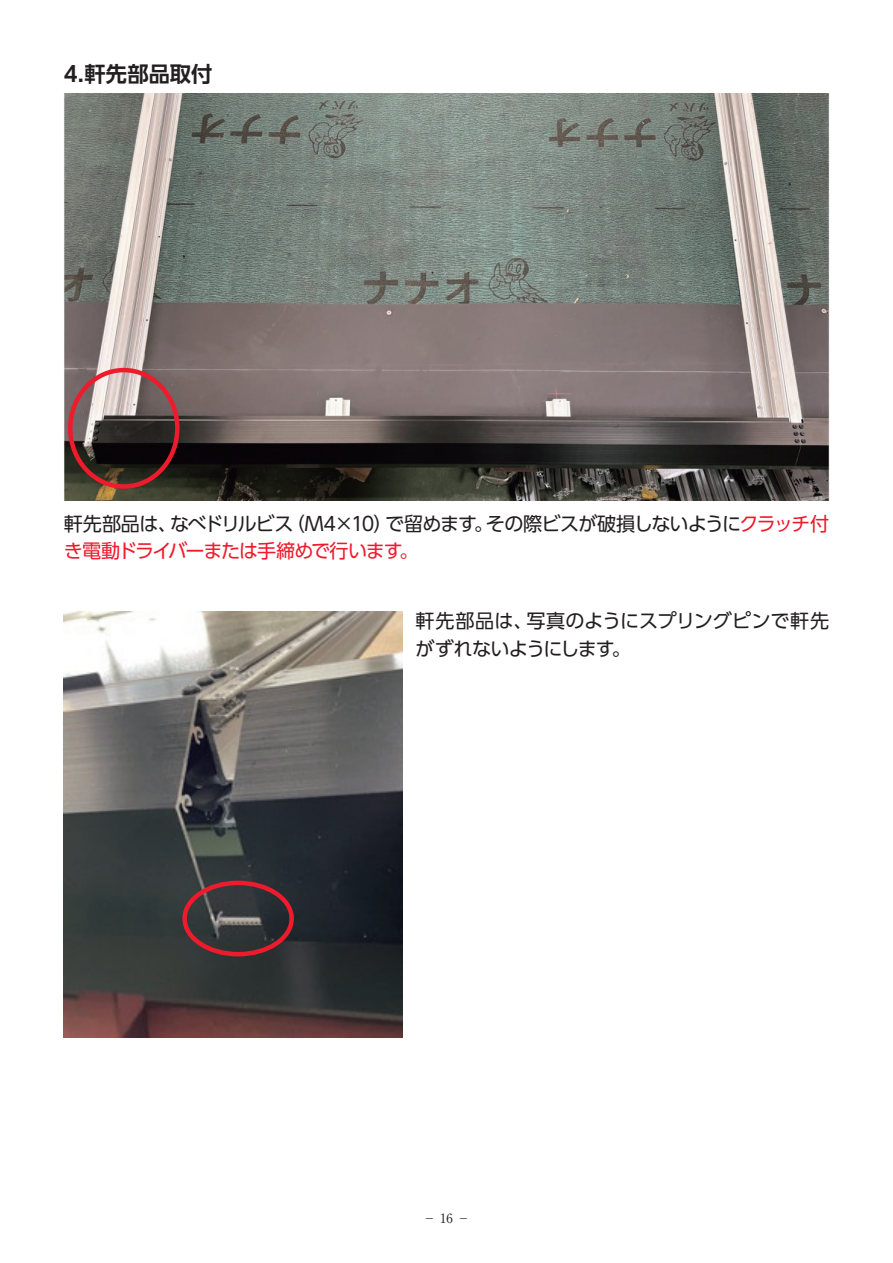
<style>
.page{position:relative;width:893px;height:1263px;background:#fff}
.page>*{position:absolute;margin:0;border:0;box-sizing:border-box;transform-origin:0 0}
.t1{font:700 21.3px "UD Shin Go Pr 6 N De";color:#231f20}
.t2{font:19.2px/27.6px "UD Shin Go Pr 6 N";letter-spacing:-.045em;color:#231f20}
.t3{font:19.2px/27.6px "UD Shin Go Pr 6 N";letter-spacing:-.015em;color:#231f20}
.t4{font:12.75px "Ryumin Pr 6 N";color:#231f20}
.s1{color:#ee1b2d}
</style>
<div class="page">
<img style="left:64px;top:94px;width:765px;height:407px">
<img style="left:64px;top:611px;width:339px;height:426px">
<div style="left:182px;top:881px;width:112px;height:75px;border:4px solid #ee1b2d;border-radius:50%"></div>
<div style="left:68px;top:368px;width:112px;height:121px;border:4px solid #ee1b2d;border-radius:50%"></div>
<p class="t1" style="left:64px;top:57px;width:150px">4.軒先部品取付</p>
<p class="t2" style="left:64px;top:509px;width:767px">軒先部品は、なべドリルビス（M4×10）で留めます。その際ビスが破損しないように<span class="s1">クラッチ付き電動ドライバーまたは手締めで行います。</span></p>
<p class="t3" style="left:416px;top:607px;width:415px">軒先部品は、写真のようにスプリングピンで軒先がずれないようにします。</p>
<p class="t4" style="left:423px;top:1208px;width:48px">－ 16 －</p>
</div>
